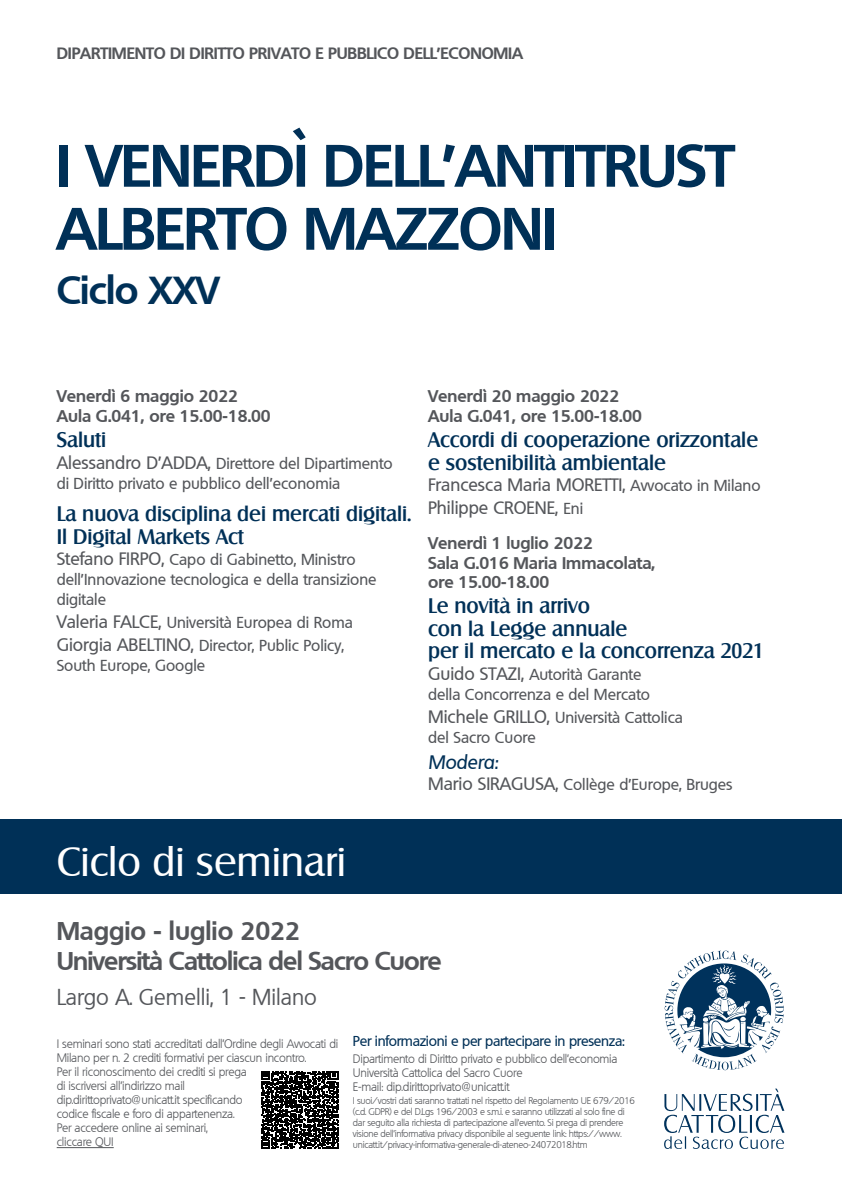
<style>
.page{position:relative;width:842px;height:1191px;background:#fff}
.page>*{position:absolute;margin:0;border:0;box-sizing:border-box;transform-origin:0 0}
.t1{font:700 58px/63px "Quebec";letter-spacing:-.015em;color:#003057}
.t2{font:40px "Salzburg";color:#fff}
.t3{font:700 38px "Quebec";letter-spacing:-.015em;color:#003057}
.t4{font:700 25px/30px "Quebec";letter-spacing:-.03em;color:#54565a}
.t5{font:22px "Quebec";color:#54565a}
.t6{font:500 20.5px/22.5px "Salzburg";color:#003057}
.t7{font:italic 500 19px "Quebec";color:#003057}
.t8{font:500 17.5px/22.8px "Quebec";color:#54565a}
.t9{font:700 16.5px/19.5px "Quebec";color:#54565a}
.t10{font:700 16px "Quebec";letter-spacing:-.01em;color:#54565a}
.t11{font:500 15.5px/20px "Quebec";color:#54565a}
.t12{font:500 14px "Quebec";letter-spacing:-.02em;color:#003057}
.t13{font:300 12px/14px "Quebec";letter-spacing:-.02em;color:#54565a}
.t14{font:300 9.5px/11px "Quebec";letter-spacing:-.03em;color:#54565a}
.s1{font-size:17.5px}
.s2{font-size:15.5px}
</style>
<div class="page">
<div style="left:0;top:819px;width:842px;height:75px;background:#003057"></div>
<svg style="left:664px;top:950px;width:120px;height:120px"></svg>
<svg style="left:664px;top:1088px;width:120px;height:61px"></svg>
<hr style="left:57px;top:1147px;width:57px;height:1px;background:#54565a">
<svg style="left:261px;top:1071px;width:78px;height:77px"></svg>
<h3 class="t10" style="left:57px;top:43px;width:468px">DIPARTIMENTO DI DIRITTO PRIVATO E PUBBLICO DELL’ECONOMIA</h3>
<h1 class="t1" style="left:57px;top:133px;width:679px">I VENERDÌ DELL’ANTITRUST<br>ALBERTO MAZZONI</h1>
<h3 class="t3" style="left:57px;top:265px;width:164px">Ciclo XXV</h3>
<h3 class="t9" style="left:57px;top:386px;width:216px">Venerdì 6 maggio 2022<br>Aula G.041, ore 15.00-18.00</h3>
<h3 class="t6" style="left:57px;top:428px;width:51px">Saluti</h3>
<p class="t11" style="left:57px;top:453px;width:337px"><span class="s1">Alessandro D’ADDA,</span> Direttore del Dipartimento di Diritto privato e pubblico dell’economia</p>
<h3 class="t6" style="left:57px;top:502px;width:356px">La nuova disciplina dei mercati digitali.<br>Il Digital Markets Act</h3>
<p class="t11" style="left:57px;top:549px;width:321px"><span class="s1">Stefano FIRPO,</span> Capo di Gabinetto, Ministro dell’Innovazione tecnologica e della transizione digitale</p>
<p class="t11" style="left:57px;top:610px;width:298px;line-height:22.8px"><span class="s1">Valeria FALCE,</span> Università Europea di Roma<br><span class="s1">Giorgia ABELTINO,</span> Director, Public Policy,</p>
<p class="t11" style="left:57px;top:655px;width:150px">South Europe, Google</p>
<h3 class="t9" style="left:428px;top:386px;width:216px">Venerdì 20 maggio 2022<br>Aula G.041, ore 15.00-18.00</h3>
<h3 class="t6" style="left:428px;top:428px;width:332px">Accordi di cooperazione orizzontale e sostenibilità ambientale</h3>
<h3 class="t8" style="left:428px;top:473px;width:334px">Francesca Maria MORETTI, <span class="s2">Avvocato in Milano<br></span>Philippe CROENE, <span class="s2">Eni</span></h3>
<h3 class="t9" style="left:428px;top:533px;width:229px">Venerdì 1 luglio 2022<br>Sala G.016 Maria Immacolata, ore 15.00-18.00</h3>
<h3 class="t6" style="left:428px;top:595px;width:338px">Le novità in arrivo<br>con la Legge annuale<br>per il mercato e la concorrenza 2021</h3>
<p class="t11" style="left:428px;top:664px;width:223px"><span class="s1">Guido STAZI,</span> Autorità Garante della Concorrenza e del Mercato</p>
<p class="t11" style="left:428px;top:707px;width:256px"><span class="s1">Michele GRILLO,</span> Università Cattolica del Sacro Cuore</p>
<h3 class="t7" style="left:428px;top:750px;width:72px">Modera:</h3>
<p class="t11" style="left:428px;top:774px;width:306px"><span class="s1">Mario SIRAGUSA,</span> Collège d’Europe, Bruges</p>
<h2 class="t2" style="left:57px;top:837px;width:291px">Ciclo di seminari</h2>
<h3 class="t4" style="left:57px;top:915px;width:387px">Maggio - luglio 2022<br>Università Cattolica del Sacro Cuore</h3>
<h3 class="t5" style="left:57px;top:983px;width:262px">Largo A. Gemelli, 1 - Milano</h3>
<p class="t13" style="left:57px;top:1037px;width:283px">I seminari sono stati accreditati dall’Ordine degli Avvocati di Milano per n. 2 crediti formativi per ciascun incontro.<br>Per il riconoscimento dei crediti si prega<br>di iscriversi all’indirizzo mail<br>dip.dirittoprivato@unicatt.it specificando<br>codice fiscale e foro di appartenenza.<br>Per accedere online ai seminari,<br>cliccare QUI</p>
<p class="t12" style="left:353px;top:1031px;width:273px">Per informazioni e per partecipare in presenza:</p>
<p class="t13" style="left:353px;top:1051px;width:266px">Dipartimento di Diritto privato e pubblico dell’economia<br>Università Cattolica del Sacro Cuore<br>E-mail: dip.dirittoprivato@unicatt.it</p>
<p class="t14" style="left:353px;top:1095px;width:283px">I suoi/vostri dati saranno trattati nel rispetto del Regolamento UE 679/2016 (c.d. GDPR) e del D.Lgs 196/2003 e s.m.i. e saranno utilizzati al solo fine di dar seguito alla richiesta di partecipazione all’evento. Si prega di prendere visione dell’informativa privacy disponibile al seguente link: https://www. unicatt.it/privacy-informativa-generale-di-ateneo-24072018.htm</p>
</div>
